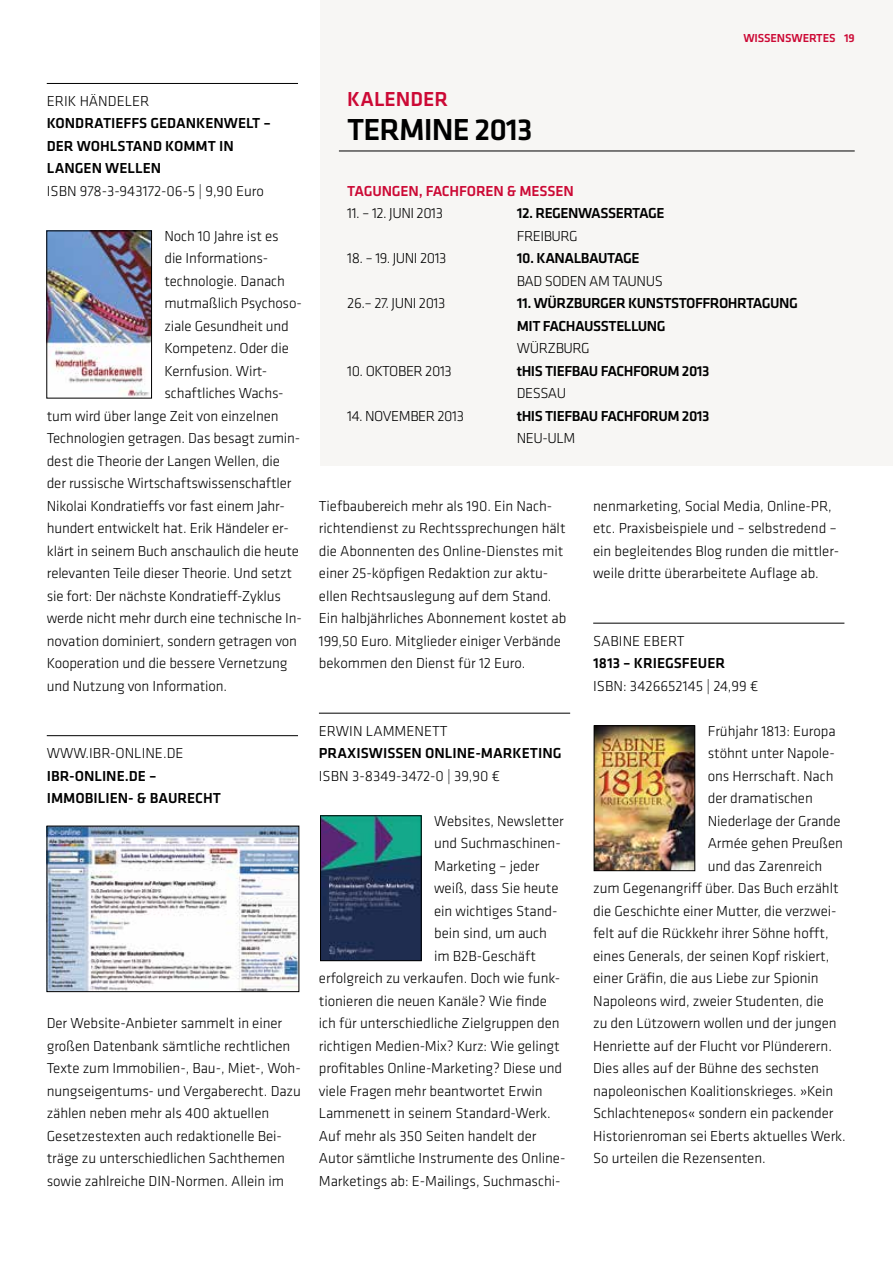
<style>
.page{position:relative;width:893px;height:1263px;background:#fff}
.page>*{position:absolute;margin:0;border:0;box-sizing:border-box;transform-origin:0 0}
.t1{font:500 31.5px "GC Klavika";letter-spacing:-.03em;color:#000}
.t2{font:500 21px "GC Klavika";color:#cc0935}
.t3{font:300 15px/22.5px "GC Klavika";letter-spacing:-.005em;color:#000}
.t4{font:500 15px/22.5px "GC Klavika";color:#000}
.t5{font:500 15px/22.5px "GC Klavika";letter-spacing:-.025em;color:#000}
.t6{font:300 15px "GC Klavika";letter-spacing:-.03em;color:#000}
.t7{font:500 15px "GC Klavika";letter-spacing:-.01em;color:#cc0935}
.t8{font:500 12px "GC Klavika";letter-spacing:-.01em;color:#cc0935}
</style>
<div class="page">
<hr style="left:319px;top:713px;width:251px;height:1px;background:#000">
<hr style="left:593px;top:623px;width:251px;height:1px;background:#000">
<hr style="left:47px;top:83px;width:251px;height:1px;background:#000">
<hr style="left:47px;top:735px;width:251px;height:1px;background:#000">
<div style="left:320px;top:0;width:573px;height:466px;background:#f7f6f4"></div>
<img style="left:49px;top:233px;width:101px;height:163px">
<div style="left:47px;top:231px;width:105px;height:167px;border:1px solid #000"></div>
<img style="left:322px;top:817px;width:97px;height:142px">
<div style="left:320px;top:815px;width:101px;height:146px;border:1px solid #000"></div>
<img style="left:596px;top:727px;width:97px;height:142px">
<div style="left:594px;top:725px;width:101px;height:146px;border:1px solid #000"></div>
<img style="left:49px;top:828px;width:248px;height:162px">
<div style="left:47px;top:826px;width:252px;height:166px;border:1px solid #000"></div>
<hr style="left:339px;top:151px;width:516px;height:1px;background:#000">
<p class="t8" style="left:743px;top:30px;width:113px">WISSENSWERTES 19</p>
<p class="t8" style="left:782px;top:30px;width:77px">KOPFZEILE 19</p>
<p class="t3" style="left:47px;top:89px;width:71px">Erik Händeler</p>
<p class="t4" style="left:47px;top:112px;width:226px">KONDRATIEFFS GEDANKENWELT –<br>DER WOHLSTAND KOMMT IN<br>LANGEN WELLEN</p>
<p class="t3" style="left:47px;top:179px;width:219px">ISBN 978-3-943172-06-5 | 9,90 Euro</p>
<p class="t3" style="left:164px;top:224px;width:116px">Noch 10 Jahre ist es</p>
<p class="t3" style="left:164px;top:247px;width:105px">die Informations-</p>
<p class="t3" style="left:164px;top:269px;width:122px">technologie. Danach</p>
<p class="t3" style="left:164px;top:292px;width:139px">mutmaßlich Psychoso-</p>
<p class="t3" style="left:164px;top:314px;width:126px">ziale Gesundheit und</p>
<p class="t3" style="left:164px;top:337px;width:126px">Kompetenz. Oder die</p>
<p class="t3" style="left:164px;top:359px;width:104px">Kernfusion. Wirt-</p>
<p class="t3" style="left:164px;top:382px;width:121px">schaftliches Wachs-</p>
<p class="t3" style="left:47px;top:404px;width:233px">tum wird über lange Zeit von einzelnen</p>
<p class="t3" style="left:47px;top:427px;width:255px">Technologien getragen. Das besagt zumin-</p>
<p class="t3" style="left:47px;top:449px;width:235px">dest die Theorie der Langen Wellen, die</p>
<p class="t3" style="left:47px;top:472px;width:246px">der russische Wirtschaftswissenschaftler</p>
<p class="t3" style="left:47px;top:494px;width:240px">N ikolai Kondratieffs vor fast einem Jahr-</p>
<p class="t3" style="left:47px;top:517px;width:244px">hundert entwickelt hat. Erik Händeler er-</p>
<p class="t3" style="left:47px;top:539px;width:254px">klärt in seinem Buch anschaulich die heute</p>
<p class="t3" style="left:47px;top:562px;width:247px">relevanten Teile dieser Theorie. Und setzt</p>
<p class="t3" style="left:47px;top:584px;width:236px">sie fort: Der nächste Kondratieff-Zyklus</p>
<p class="t3" style="left:47px;top:607px;width:257px">werde nicht mehr durch eine technische In-</p>
<p class="t3" style="left:47px;top:629px;width:252px">novation dominiert, sondern getragen von</p>
<p class="t3" style="left:47px;top:652px;width:242px">Kooperation und die bessere Vernetzung</p>
<p class="t3" style="left:47px;top:674px;width:182px">und Nutzung von Information.</p>
<p class="t3" style="left:47px;top:742px;width:15px">www</p>
<p class="t3" style="left:86px;top:742px;width:90px">.ibr-online.de</p>
<p class="t4" style="left:47px;top:764px;width:176px">IBR-ONLINE.DE –<br>IMMOBILIEN- &amp; BAURECHT</p>
<p class="t3" style="left:47px;top:1012px;width:256px">Der Website-Anbieter sammelt in einer großen Datenbank sämtliche rechtlichen Texte zum Immobilien-, Bau-, Miet-, Woh&shy;nungseigentums- und Vergaberecht. Dazu zählen neben mehr als 400 aktuellen Gesetzestexten auch redaktionelle Bei&shy;träge zu unterschiedlichen Sachthemen sowie zahlreiche DIN-Normen. Allein im</p>
<h2 class="t2" style="left:347px;top:85px;width:102px">KALENDER</h2>
<h1 class="t1" style="left:347px;top:108px;width:187px">TERMINE 2013</h1>
<p class="t7" style="left:347px;top:181px;width:228px">TAGUNGEN, FACHFOREN &amp; MESSEN</p>
<p class="t6" style="left:347px;top:204px;width:97px">11. – 12. Juni 2013</p>
<p class="t5" style="left:517px;top:202px;width:149px">12. REGENWASSERTAGE</p>
<p class="t3" style="left:517px;top:224px;width:16px">Freiburg</p>
<p class="t6" style="left:347px;top:249px;width:101px">18. – 19. Juni 2013</p>
<p class="t5" style="left:517px;top:247px;width:124px">10. KANALBAUTAGE</p>
<p class="t3" style="left:517px;top:269px;width:138px">Bad Soden am Taunus</p>
<p class="t6" style="left:347px;top:294px;width:100px">26.– 27. Juni 2013</p>
<p class="t5" style="left:517px;top:292px;width:281px">11. WÜRZBURGER KUNSTSTOFFROHRTAGUNG<br>MIT FACHAUSSTELLUNG</p>
<p class="t3" style="left:517px;top:337px;width:23px">Würzburg</p>
<p class="t3" style="left:347px;top:359px;width:36px">10. Oktober</p>
<p class="t3" style="left:425px;top:359px;width:28px">2013</p>
<p class="t5" style="left:517px;top:359px;width:194px">THIS TIEFBAU FACHFORUM 2013</p>
<p class="t3" style="left:517px;top:382px;width:18px">Dessau</p>
<p class="t3" style="left:347px;top:404px;width:28px">14. November</p>
<p class="t3" style="left:438px;top:404px;width:28px">2013</p>
<p class="t5" style="left:517px;top:404px;width:194px">THIS TIEFBAU FACHFORUM 2013</p>
<p class="t3" style="left:517px;top:427px;width:49px">Neu-Ulm</p>
<p class="t3" style="left:319px;top:494px;width:249px">Tiefbaubereich mehr als 190. Ein Nach&shy;richtendienst zu Rechtssprechungen hält die Abonnenten des Online-Dienstes mit einer 25-köpfigen Redaktion zur aktu&shy;ellen Rechtsauslegung auf dem Stand.<br>Ein halbjährliches Abonnement kostet ab 199,50 Euro. Mitglieder einiger Verbände bekommen den Dienst für 12 Euro.</p>
<p class="t3" style="left:319px;top:719px;width:66px">Erwin Lamme</p>
<p class="t3" style="left:415px;top:719px;width:18px">nett</p>
<p class="t4" style="left:319px;top:742px;width:242px">PRAXISWISSEN ONLINE-MARKETING</p>
<p class="t3" style="left:319px;top:764px;width:183px">ISBN 3-8349-3472-0 | 39,90 €</p>
<p class="t3" style="left:434px;top:809px;width:131px">Websites, Newsletter</p>
<p class="t3" style="left:434px;top:832px;width:128px">und Suchmaschinen-</p>
<p class="t3" style="left:434px;top:854px;width:107px">Marketing – jeder</p>
<p class="t3" style="left:434px;top:877px;width:126px">weiß, dass Sie heute</p>
<p class="t3" style="left:434px;top:899px;width:125px">ein wichtiges Stand-</p>
<p class="t3" style="left:434px;top:922px;width:114px">bein sind, um auch</p>
<p class="t3" style="left:434px;top:944px;width:103px">im B2B-Geschäft</p>
<p class="t3" style="left:319px;top:967px;width:243px">erfolgreich zu verkaufen. Doch wie funk-</p>
<p class="t3" style="left:319px;top:989px;width:230px">tionieren die neuen Kanäle? Wie finde</p>
<p class="t3" style="left:319px;top:1012px;width:242px">ich für unterschiedliche Zielgruppen den</p>
<p class="t3" style="left:319px;top:1034px;width:242px">richtigen Medien-Mix? Kurz: Wie gelingt</p>
<p class="t3" style="left:319px;top:1057px;width:245px">profitables Online-Marketing? Diese und</p>
<p class="t3" style="left:319px;top:1079px;width:225px">viele Fragen mehr beantwortet Erwin</p>
<p class="t3" style="left:319px;top:1102px;width:233px">Lammenett in seinem Standard-Werk.</p>
<p class="t3" style="left:319px;top:1124px;width:219px">Auf mehr als 350 Seiten handelt der</p>
<p class="t3" style="left:319px;top:1147px;width:248px">Autor sämtliche Instrumente des Online-</p>
<p class="t3" style="left:319px;top:1169px;width:243px">Marketings ab: E-Mailings, Suchmaschi-</p>
<p class="t3" style="left:593px;top:494px;width:248px">nenmarketing, Social Media, Online-PR, etc. Praxisbeispiele und – selbstredend – ein begleitendes Blog runden die mittler&shy;weile dritte überarbeitete Auflage ab.</p>
<p class="t3" style="left:593px;top:629px;width:68px">Sabine Ebert</p>
<p class="t4" style="left:593px;top:652px;width:133px">1813 – KRIEGSFEUER</p>
<p class="t3" style="left:593px;top:674px;width:167px">ISBN : 3426652145 | 24,99 €</p>
<p class="t3" style="left:708px;top:719px;width:129px">Frühjahr 1813: Europa</p>
<p class="t3" style="left:708px;top:742px;width:129px">stöhnt unter Napole-</p>
<p class="t3" style="left:708px;top:764px;width:127px">ons Herrschaft. Nach</p>
<p class="t3" style="left:708px;top:787px;width:107px">der dramatischen</p>
<p class="t3" style="left:708px;top:809px;width:135px">N iederlage der Grande</p>
<p class="t3" style="left:708px;top:832px;width:137px">Armée gehen Preußen</p>
<p class="t3" style="left:708px;top:854px;width:116px">und das Zarenreich</p>
<p class="t3" style="left:593px;top:877px;width:247px">zum Gegenangriff über. Das Buch erzählt</p>
<p class="t3" style="left:593px;top:899px;width:245px">die Geschichte einer Mutter, die verzwei-</p>
<p class="t3" style="left:593px;top:922px;width:237px">felt auf die Rückkehr ihrer Söhne hofft,</p>
<p class="t3" style="left:593px;top:944px;width:238px">eines Generals, der seinen Kopf riskiert,</p>
<p class="t3" style="left:593px;top:967px;width:227px">einer Gräfin, die aus Liebe zur Spionin</p>
<p class="t3" style="left:593px;top:989px;width:232px">Napoleons wird, zweier Studenten, die</p>
<p class="t3" style="left:593px;top:1012px;width:245px">zu den Lützowern wollen und der jungen</p>
<p class="t3" style="left:593px;top:1034px;width:240px">Henriette auf der Flucht vor Plünderern.</p>
<p class="t3" style="left:593px;top:1057px;width:227px">Dies alles auf der Bühne des sechsten</p>
<p class="t3" style="left:593px;top:1079px;width:242px">napoleonischen Koalitionskrieges. »Kein</p>
<p class="t3" style="left:593px;top:1102px;width:242px">Schlachtenepos« sondern ein packender</p>
<p class="t3" style="left:593px;top:1124px;width:254px">Historienroman sei Eberts aktuelles Werk.</p>
<p class="t3" style="left:593px;top:1147px;width:174px">So urteilen die Rezensenten.</p>
</div>
